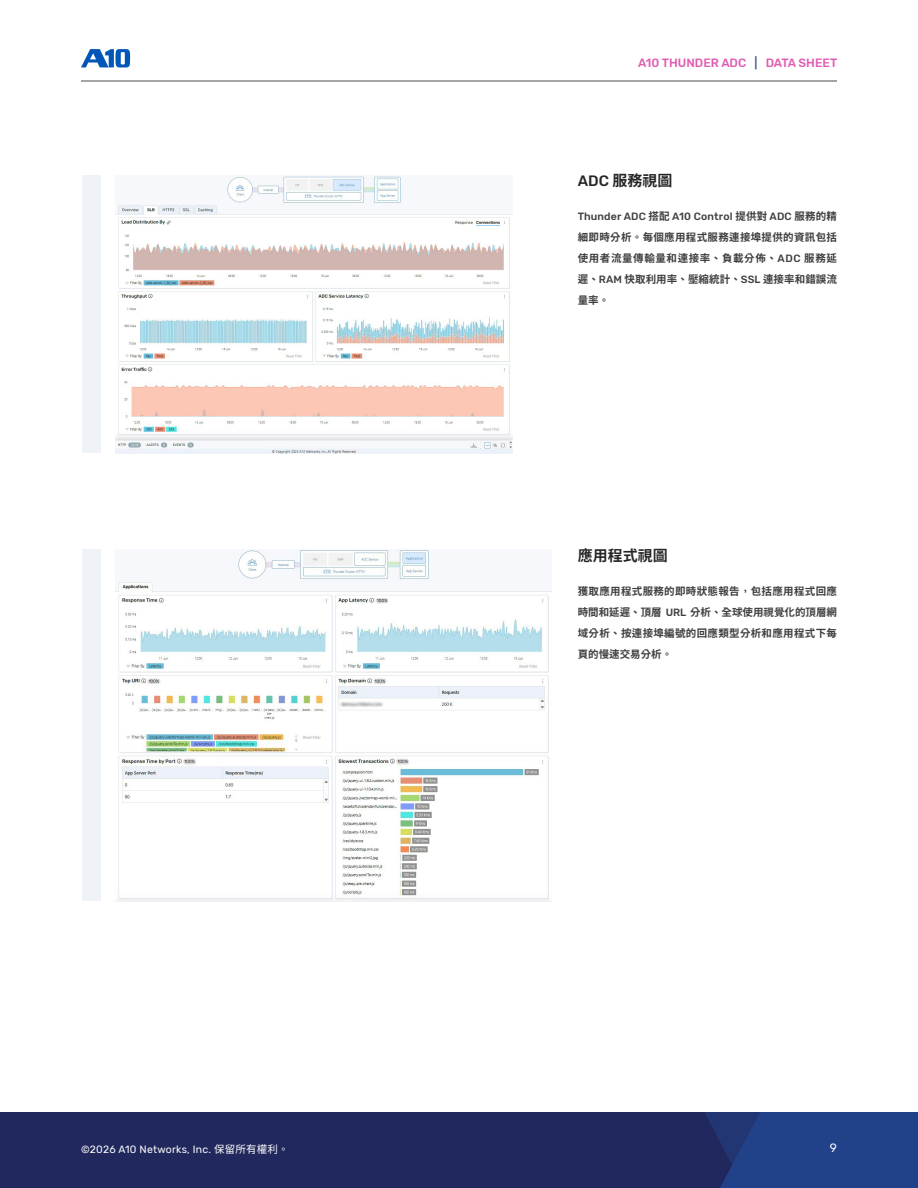
<style>
.page{position:relative;width:918px;height:1188px;background:#fff}
.page>*{position:absolute;margin:0;border:0;box-sizing:border-box;transform-origin:0 0}
.Figure_Caption_Title{font:700 15px "Taipei Sans TC Beta";color:#262626}
.t1{font:500 12px "Rubik";color:#e05cb2}
.t2{font:12px "Rubik";color:#fff}
.Figure_Caption{font:700 10.5px/21px "Taipei Sans TC Beta";letter-spacing:.03em;color:#3e3e3f;text-align:justify}
.t3{font:10.5px "Rubik";letter-spacing:.02em;color:#fff}
.s1{color:#405689}
.s2{font-family:"Rubik";font-weight:500}
.s3{font-family:"Taipei Sans TC Beta"}
</style>
<div class="page">
<div style="left:0;top:1112px;width:918px;height:76px;background:#21285d"></div>
<svg style="left:705px;top:1112px;width:213px;height:76px;background:#213e83"></svg>
<hr style="left:81px;top:81px;width:756px;height:1px;background:#4d4d4d">
<svg style="left:81px;top:49px;width:49px;height:18px"></svg>
<img style="left:116px;top:175px;width:397px;height:278px">
<img style="left:116px;top:550px;width:436px;height:351px">
<div style="left:82px;top:175px;width:18px;height:278px;background:#eff3f8"></div>
<div style="left:82px;top:550px;width:18px;height:351px;background:#eff3f8"></div>
<p class="t1" style="left:638px;top:56px;width:201px">A10 THUNDER ADC <span class="s1">|</span> DATA SHEET</p>
<p class="Figure_Caption_Title" style="left:578px;top:172px;width:96px"><span class="s2">ADC</span> 服務視圖</p>
<p class="Figure_Caption" style="left:578px;top:206px;width:261px"><span class="s2">Thunder ADC</span> 搭配 <span class="s2">A10 Control</span> 提供對 <span class="s2">ADC</span> 服務的精細即時分析。每個應用程式服務連接埠提供的資訊包括使用者流量傳輸量和連接率、負載分佈、<span class="s2">ADC</span> 服務延遲、<span class="s2">RAM</span> 快取利用率、壓縮統計、<span class="s2">SSL</span> 連接率和錯誤流量率。</p>
<p class="Figure_Caption_Title" style="left:578px;top:547px;width:91px">應用程式視圖</p>
<p class="Figure_Caption" style="left:578px;top:581px;width:261px">獲取應用程式服務的即時狀態報告，包括應用程式回應時間和延遲、頂層 <span class="s2">URL</span> 分析、全球使用視覺化的頂層網域分析、按連接埠編號的回應類型分析和應用程式下每頁的慢速交易分析。</p>
<p class="t3" style="left:81px;top:1144px;width:209px">©2026 A10 Networks, Inc. <span class="s3">保留所有權利。</span></p>
<p class="t2" style="left:830px;top:1141px;width:9px">9</p>
</div>
